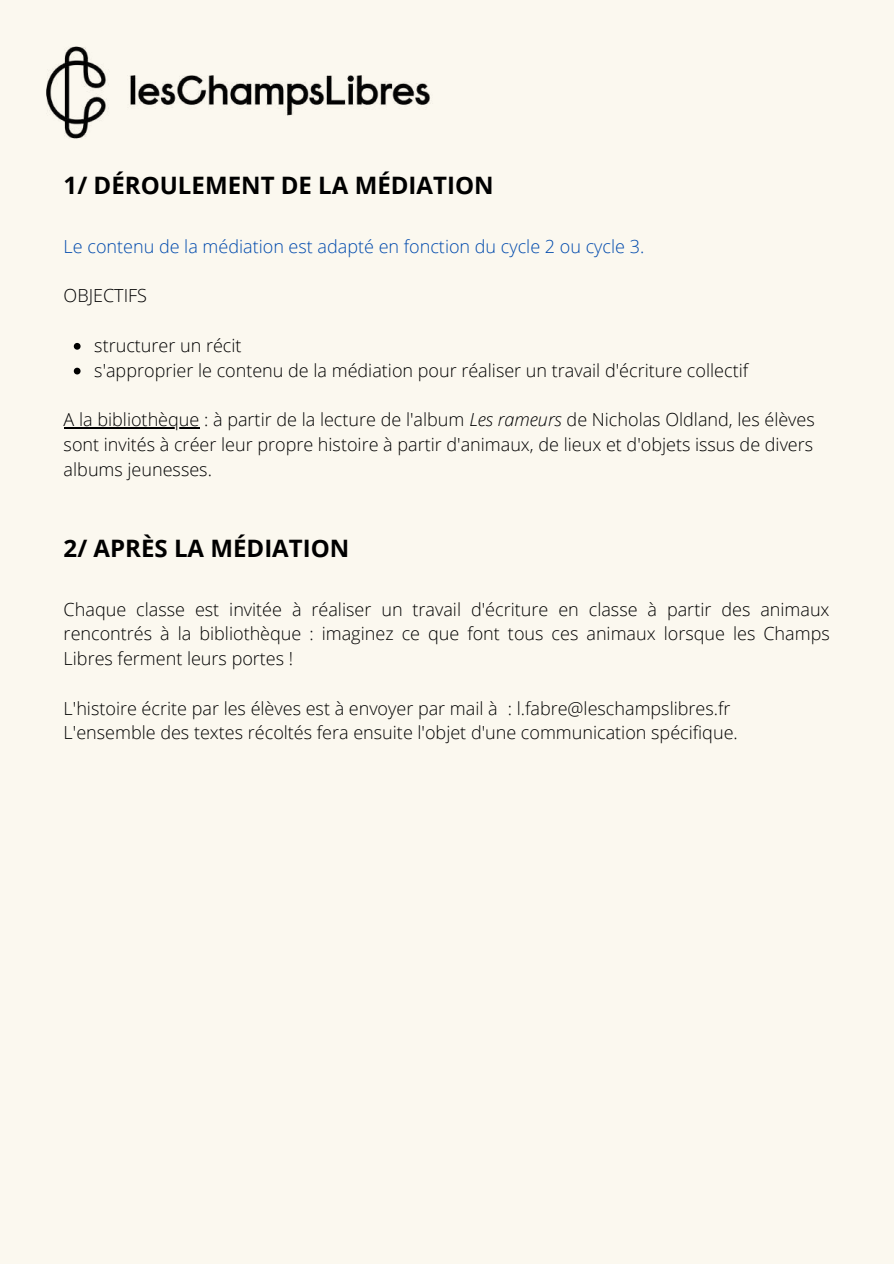
<style>
.page{position:relative;width:894px;height:1264px;background:#fff}
.page>*{position:absolute;margin:0;border:0;box-sizing:border-box;transform-origin:0 0}
.t1{font:700 24px "Open Sans";color:#000}
.t2{font:300 18px/24.8px "Open Sans";color:#000}
.t3{font:300 18px "Open Sans";color:#004aad}
.s1{font-style:italic}
</style>
<div class="page">
<div style="left:0;top:0;width:893px;height:1263px;background:#fbf8ef"></div>
<img style="left:46px;top:46px;width:384px;height:93px">
<svg style="left:74px;top:343px;width:6px;height:7px"></svg>
<svg style="left:74px;top:368px;width:6px;height:6px"></svg>
<hr style="left:64px;top:427px;width:135px;height:1px;background:#000">
<h1 class="t1" style="left:64px;top:169px;width:431px">1/ DÉROULEMENT DE LA MÉDIATION</h1>
<p class="t3" style="left:64px;top:233px;width:582px">Le contenu de la médiation est adapté en fonction du cycle 2 ou cycle 3.</p>
<p class="t2" style="left:64px;top:283px;width:85px">OBJECTIFS</p>
<p class="t2" style="left:94px;top:332px;width:655px">structurer un récit<br>s'approprier le contenu de la médiation pour réaliser un travail d'écriture collectif</p>
<p class="t2" style="left:64px;top:407px;width:752px;text-align:justify">A la bibliothèque : à partir de la lecture de l'album <span class="s1">Les rameurs</span> de Nicholas Oldland, les élèves sont invités à créer leur propre histoire à partir d'animaux, de lieux et d'objets issus de divers albums jeunesses.</p>
<h1 class="t1" style="left:64px;top:531px;width:287px">2/ APRÈS LA MÉDIATION</h1>
<p class="t2" style="left:64px;top:596px;width:767px;text-align:justify">Chaque classe est invitée à réaliser un travail d'écriture en classe à partir des animaux rencontrés à la bibliothèque : imaginez ce que font tous ces animaux lorsque les Champs Libres ferment leurs portes !</p>
<p class="t2" style="left:64px;top:695px;width:675px">L'histoire écrite par les élèves est à envoyer par mail à : l.fabre@leschampslibres.fr<br>L'ensemble des textes récoltés fera ensuite l'objet d'une communication spécifique.</p>
</div>
